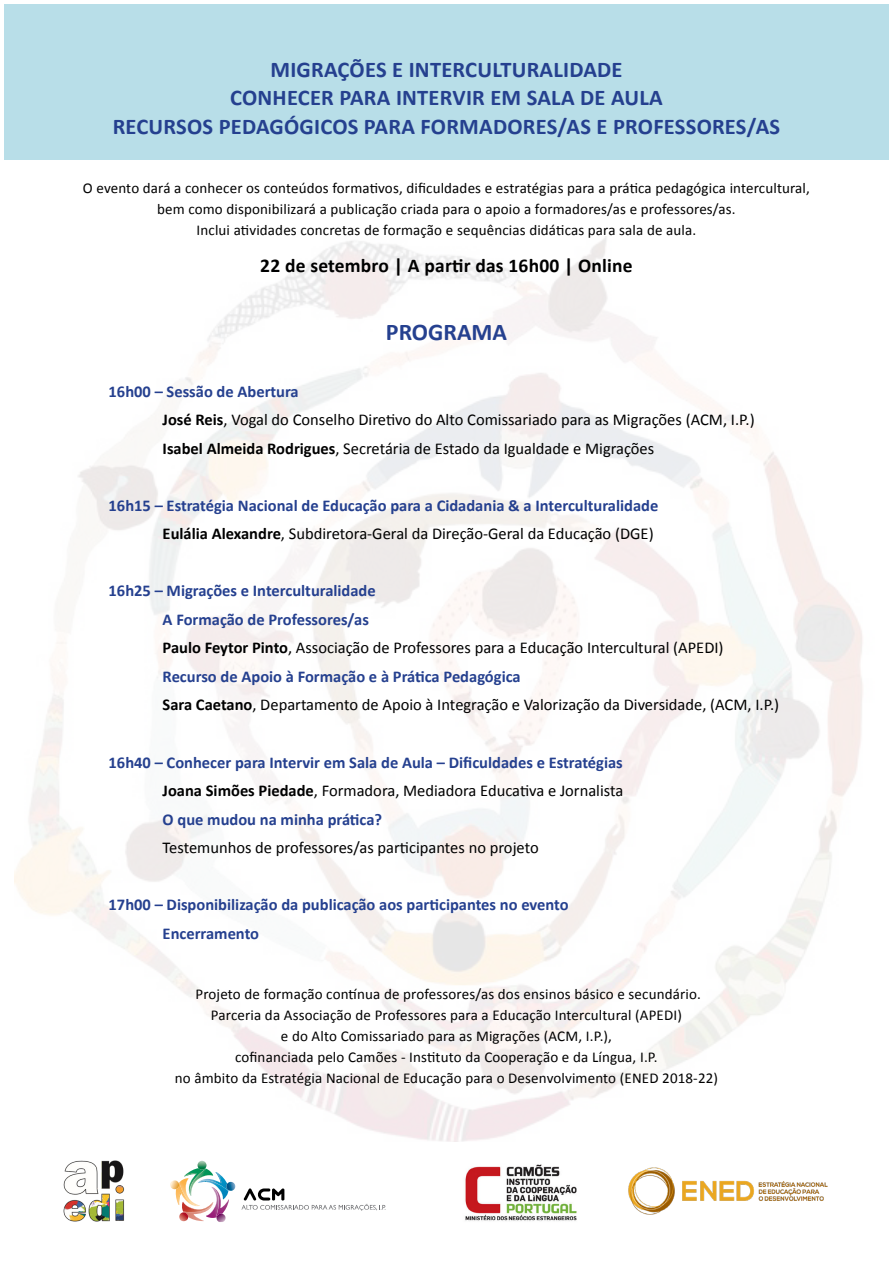
<style>
.page{position:relative;width:893px;height:1263px;background:#fff}
.page>*{position:absolute;margin:0;border:0;box-sizing:border-box;transform-origin:0 0}
.t1{font:700 24px "Calibri";color:#25408f}
.t2{font:700 22.5px "Calibri";letter-spacing:.01em;color:#25408f}
.t3{font:700 19.5px "Calibri";letter-spacing:.01em;color:#000}
.t4{font:16.5px "Calibri";color:#000}
.t5{font:700 16.5px "Calibri";color:#25408f}
.t6{font:15px "Calibri";letter-spacing:.01em;color:#000}
.s1{font-weight:700}
</style>
<div class="page">
<div style="left:4px;top:4px;width:885px;height:156px;background:#b8dee8"></div>
<img style="left:465px;top:1164px;width:112px;height:57px">
<img style="left:628px;top:1167px;width:200px;height:48px">
<img style="left:63px;top:1160px;width:62px;height:62px">
<svg style="left:170px;top:1161px;width:216px;height:61px"></svg>
<p class="t2" style="left:270px;top:55px;width:354px">MIGRAÇÕES E INTERCULTURALIDADE</p>
<p class="t2" style="left:230px;top:84px;width:434px">CONHECER PARA INTERVIR EM SALA DE AULA</p>
<p class="t2" style="left:113px;top:112px;width:669px">RECURSOS PEDAGÓGICOS PARA FORMADORES/AS E PROFESSORES/AS</p>
<p class="t6" style="left:83px;top:179px;width:729px">O evento dará a conhecer os conteúdos formativos, dificuldades e estratégias para a prática pedagógica intercultural,</p>
<p class="t6" style="left:157px;top:200px;width:580px">bem como disponibilizará a publicação criada para o apoio a formadores/as e professores/as.</p>
<p class="t6" style="left:197px;top:221px;width:501px">Inclui atividades concretas de formação e sequências didáticas para sala de aula.</p>
<p class="t3" style="left:260px;top:253px;width:374px">22 de setembro | A partir das 16h00 | Online</p>
<p class="t1" style="left:386px;top:317px;width:123px">PROGRAMA</p>
<p class="t5" style="left:109px;top:381px;width:192px">16h00 – Sessão de Abertura</p>
<p class="t4" style="left:163px;top:410px;width:594px"><span class="s1">José Reis</span>, Vogal do Conselho Diretivo do Alto Comissariado para as Migrações (ACM, I.P.)</p>
<p class="t4" style="left:163px;top:438px;width:493px"><span class="s1">Isabel Almeida Rodrigues</span>, Secretária de Estado da Igualdade e Migrações</p>
<p class="t5" style="left:109px;top:495px;width:551px">16h15 – Estratégia Nacional de Educação para a Cidadania &amp; a Interculturalidade</p>
<p class="t4" style="left:163px;top:524px;width:493px"><span class="s1">Eulália Alexandre</span>, Subdiretora-Geral da Direção-Geral da Educação (DGE)</p>
<p class="t5" style="left:109px;top:581px;width:269px">16h25 – Migrações e Interculturalidade</p>
<p class="t5" style="left:163px;top:609px;width:208px">A Formação de Professores/as</p>
<p class="t4" style="left:163px;top:638px;width:562px"><span class="s1">Paulo Feytor Pinto</span>, Associação de Professores para a Educação Intercultural (APEDI)</p>
<p class="t5" style="left:163px;top:666px;width:360px">Recurso de Apoio à Formação e à Prática Pedagógica</p>
<p class="t4" style="left:163px;top:695px;width:618px"><span class="s1">Sara Caetano</span>, Departamento de Apoio à Integração e Valorização da Diversidade, (ACM, I.P.)</p>
<p class="t5" style="left:109px;top:752px;width:516px">16h40 – Conhecer para Intervir em Sala de Aula – Dificuldades e Estratégias</p>
<p class="t4" style="left:163px;top:780px;width:462px"><span class="s1">Joana Simões Piedade</span>, Formadora, Mediadora Educativa e Jornalista</p>
<p class="t5" style="left:163px;top:809px;width:221px">O que mudou na minha prática?</p>
<p class="t4" style="left:163px;top:837px;width:378px">Testemunhos de professores/as participantes no projeto</p>
<p class="t5" style="left:109px;top:894px;width:462px">17h00 – Disponibilização da publicação aos participantes no evento</p>
<p class="t5" style="left:163px;top:923px;width:98px">Encerramento</p>
<p class="t6" style="left:196px;top:984px;width:507px">Projeto de formação contínua de professores/as dos ensinos básico e secundário.</p>
<p class="t6" style="left:211px;top:1005px;width:472px">Parceria da Associação de Professores para a Educação Intercultural (APEDI)</p>
<p class="t6" style="left:281px;top:1026px;width:333px">e do Alto Comissariado para as Migrações (ACM, I.P.),</p>
<p class="t6" style="left:235px;top:1047px;width:424px">cofinanciada pelo Camões - Instituto da Cooperação e da Língua, I.P.</p>
<p class="t6" style="left:175px;top:1068px;width:545px">no âmbito da Estratégia Nacional de Educação para o Desenvolvimento (ENED 2018-22)</p>
</div>
